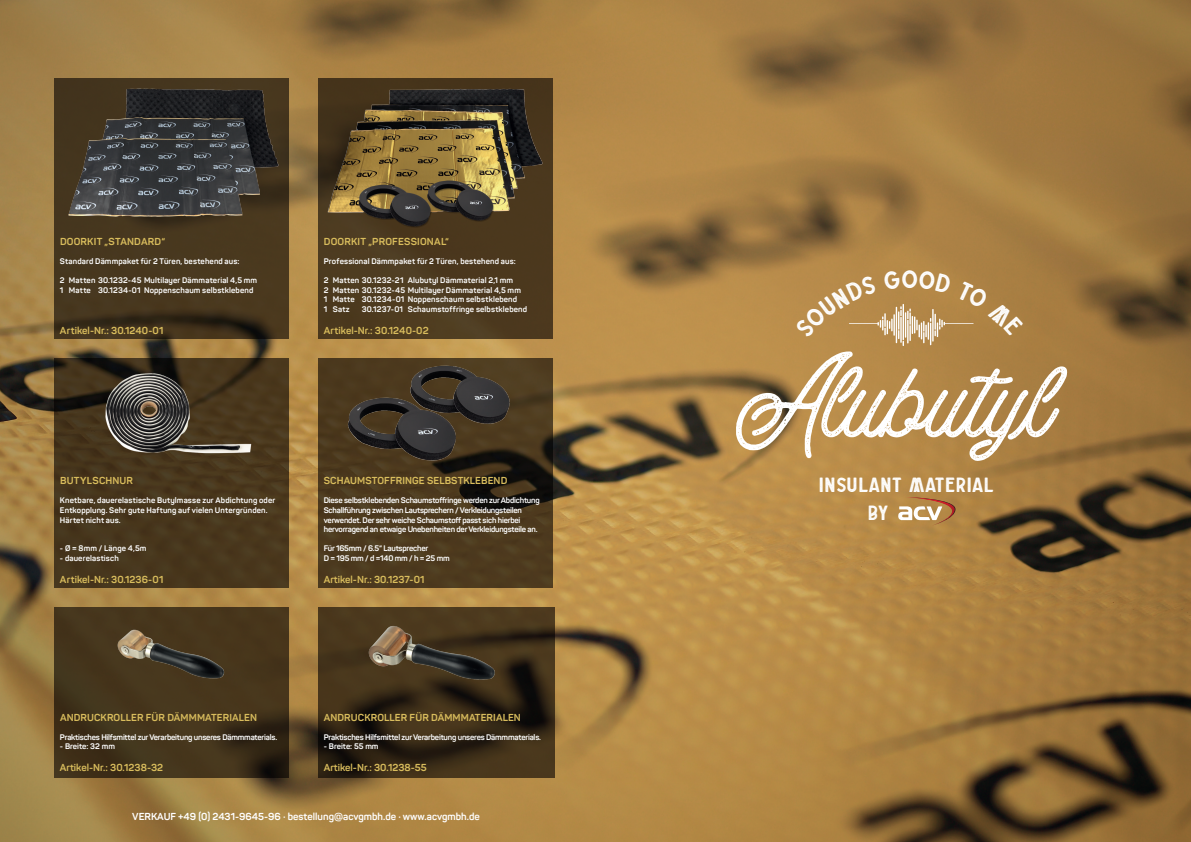
<style>
.page{position:relative;width:1191px;height:842px;background:#fff}
.page>*{position:absolute;margin:0;border:0;box-sizing:border-box;transform-origin:0 0}
.t1{font:94px "Buryland Script Stamped";color:#fff}
.t2{font:20.6px "Buryland Sans Stamped";color:#fff}
.t3{font:700 10px "Panton";letter-spacing:.01em;color:#d9bd5d}
.t4{font:700 10px "Panton";color:#fff}
.t5{font:700 8px "Panton";letter-spacing:.01em;color:#fff}
.t6{font:700 8px/9.6px "Panton";letter-spacing:-.025em;color:#fff}
</style>
<div class="page">
<img style="left:0;top:0;width:1191px;height:842px">
<div style="left:54px;top:79px;width:235px;height:152px;background:#45351e"></div>
<svg style="left:54px;top:232px;width:235px;height:107px;background:#44351d"></svg>
<svg style="left:898px;top:497px;width:58px;height:29px"></svg>
<img style="left:68px;top:88px;width:218px;height:138px">
<svg style="left:54px;top:358px;width:235px;height:113px;background:#41311a"></svg>
<div style="left:54px;top:472px;width:235px;height:116px;background:#48371d"></div>
<img style="left:99px;top:361px;width:154px;height:107px">
<svg style="left:318px;top:607px;width:236px;height:100px;background:#3d2e18"></svg>
<svg style="left:318px;top:708px;width:236px;height:69px;background:#322514"></svg>
<img style="left:365px;top:619px;width:133px;height:72px">
<div style="left:54px;top:607px;width:235px;height:100px;background:#47361b"></div>
<svg style="left:54px;top:708px;width:235px;height:69px;background:#3d2f19"></svg>
<img style="left:117px;top:629px;width:108px;height:50px">
<div style="left:318px;top:232px;width:235px;height:107px;background:#4c391e"></div>
<svg style="left:318px;top:472px;width:235px;height:116px;background:#46351c"></svg>
<svg style="left:318px;top:358px;width:235px;height:113px;background:#47361d"></svg>
<img style="left:339px;top:361px;width:180px;height:107px">
<img style="left:318px;top:79px;width:235px;height:153px">
<svg style="left:795px;top:270px;width:228px;height:76px;background:#b68d50"></svg>
<p class="t3" style="left:60px;top:235px;width:107px">DOORKIT „STANDARD“</p>
<p class="t5" style="left:60px;top:256px;width:181px">Standard Dämmpaket für 2 Türen, bestehend aus:</p>
<p class="t5" style="left:60px;top:275px;width:199px">2 Matten 30.1232-45 Multilayer Dämmaterial 4,5 mm</p>
<p class="t5" style="left:60px;top:285px;width:195px">1 Matte 30.1234-01 Noppenschaum selbstklebend</p>
<p class="t3" style="left:60px;top:324px;width:105px">Artikel-Nr.: 30.1240-01</p>
<p class="t3" style="left:324px;top:235px;width:127px">DOORKIT „PROFESSIONAL“</p>
<p class="t5" style="left:324px;top:256px;width:193px">Professional Dämmpaket für 2 Türen, bestehend aus:</p>
<p class="t5" style="left:324px;top:275px;width:191px">2 Matten 30.1232-21 Alubutyl Dämmaterial 2,1 mm</p>
<p class="t5" style="left:324px;top:285px;width:199px">2 Matten 30.1232-45 Multilayer Dämmaterial 4,5 mm</p>
<p class="t5" style="left:324px;top:294px;width:195px">1 Matte 30.1234-01 Noppenschaum selbstklebend</p>
<p class="t5" style="left:324px;top:304px;width:27px">1 Satz</p>
<p class="t5" style="left:362px;top:304px;width:167px">30.1237-01 Schaumstoffringe selbstklebend</p>
<p class="t3" style="left:324px;top:324px;width:106px">Artikel-Nr.: 30.1240-02</p>
<p class="t3" style="left:60px;top:474px;width:75px">BUTYLSCHNUR</p>
<p class="t5" style="left:60px;top:495px;width:217px">Knetbare, dauerelastische Butylmasse zur Abdichtung oder</p>
<p class="t5" style="left:60px;top:505px;width:209px">Entkopplung. Sehr gute Haftung auf vielen Untergründen.</p>
<p class="t5" style="left:60px;top:515px;width:62px">Härtet nicht aus.</p>
<p class="t5" style="left:60px;top:543px;width:88px">- Ø = 8mm / Länge 4,5m</p>
<p class="t5" style="left:60px;top:553px;width:60px">- dauerelastisch</p>
<p class="t3" style="left:60px;top:573px;width:105px">Artikel-Nr.: 30.1236-01</p>
<p class="t3" style="left:324px;top:474px;width:185px">SCHAUMSTOFFRINGE SELBSTKLEBEND</p>
<p class="t6" style="left:324px;top:496px;width:217px">Diese selbstklebenden Schaumstoffringe werden zur Abdichtung<br>Schallführung zwischen Lautsprechern / Verkleidungsteilen</p>
<p class="t6" style="left:324px;top:515px;width:198px">verwendet. Der sehr weiche Schaumstoff passt sich hierbei</p>
<p class="t6" style="left:324px;top:524px;width:215px">hervorragend an etwaige Unebenheiten der Verkleidungsteile an.</p>
<p class="t6" style="left:324px;top:544px;width:106px">Für 165mm / 6.5“ Lautsprecher</p>
<p class="t6" style="left:324px;top:553px;width:127px">D = 195 mm / d =140 mm / h = 25 mm</p>
<p class="t3" style="left:324px;top:573px;width:102px">Artikel-Nr.: 30.1237-01</p>
<p class="t3" style="left:60px;top:711px;width:199px">ANDRUCKROLLER FÜR DÄMMMATERIALEN</p>
<p class="t6" style="left:60px;top:732px;width:219px">Praktisches Hilfsmittel zur Verarbeitung unseres Dämmmaterials.</p>
<p class="t5" style="left:60px;top:742px;width:56px">- Breite: 32 mm</p>
<p class="t3" style="left:60px;top:761px;width:105px">Artikel-Nr.: 30.1238-32</p>
<p class="t3" style="left:324px;top:711px;width:199px">ANDRUCKROLLER FÜR DÄMMMATERIALEN</p>
<p class="t6" style="left:324px;top:732px;width:219px">Praktisches Hilfsmittel zur Verarbeitung unseres Dämmmaterials.</p>
<p class="t5" style="left:324px;top:742px;width:56px">- Breite: 55 mm</p>
<p class="t3" style="left:324px;top:761px;width:105px">Artikel-Nr.: 30.1238-55</p>
<p class="t4" style="left:132px;top:811px;width:349px">VERKAUF +49 (0) 2431-9645-96 · bestellung@acvgmbh.de · www.acvgmbh.de</p>
<p class="t1" style="left:736px;top:333px;width:320px">Alubutyl</p>
<p class="t2" style="left:818px;top:470px;width:177px">INSULANT MATERIAL</p>
<p class="t2" style="left:867px;top:499px;width:23px">BY</p>
</div>
